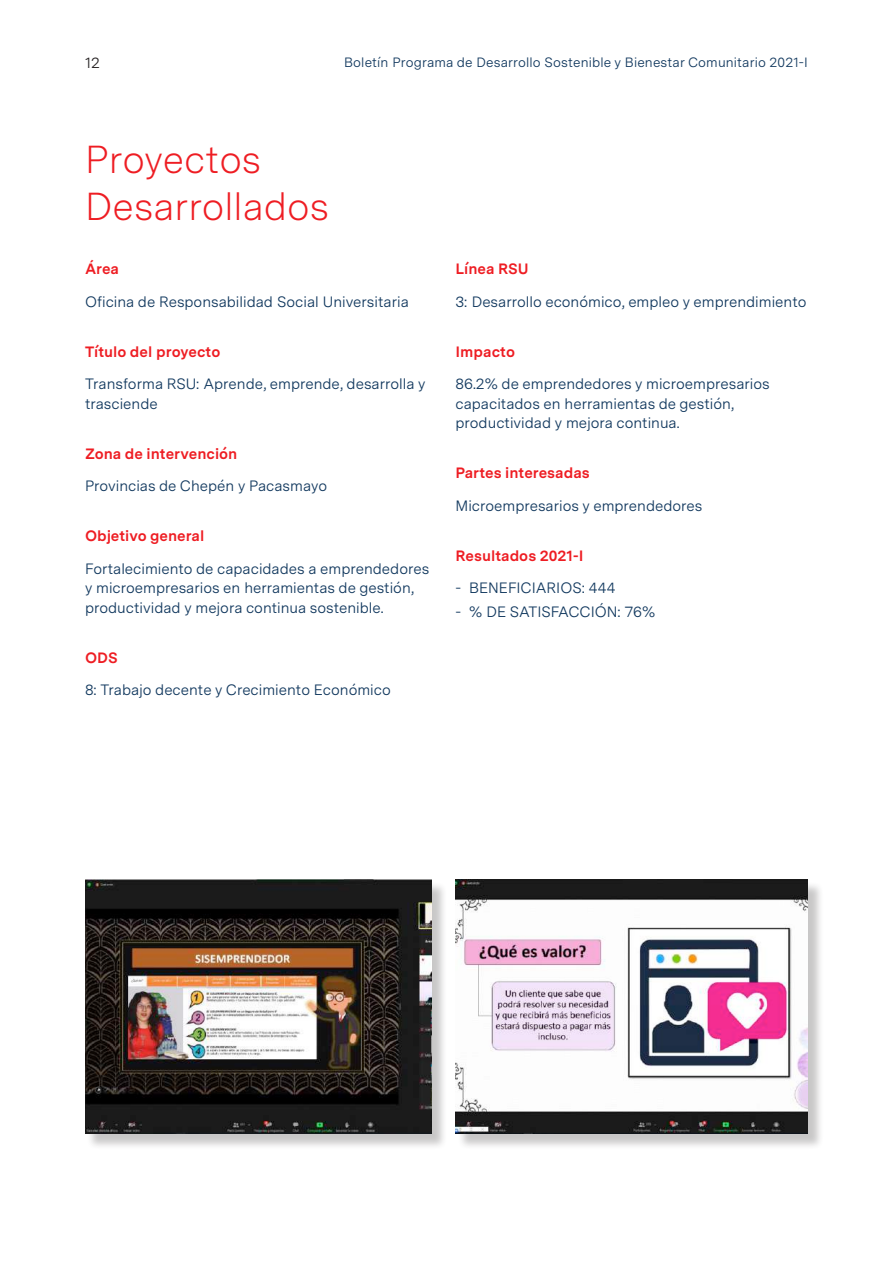
<style>
.page{position:relative;width:893px;height:1263px;background:#fff}
.page>*{position:absolute;margin:0;border:0;box-sizing:border-box;transform-origin:0 0}
.t1{font:300 39px/46.8px "Messina Sans";color:#ee1d23}
.t2{font:15px/19.5px "Messina Sans";color:#11385e}
.t3{font:700 15px "Messina Sans";color:#ee1d23}
.t4{font:15px "Messina Sans";color:#231f20}
.t5{font:13.5px "Messina Sans";letter-spacing:.01em;color:#11385e}
</style>
<div class="page">
<div style="left:87px;top:881px;width:361px;height:269px;background:#231f20;opacity:.25"></div>
<img style="left:85px;top:879px;width:347px;height:255px">
<div style="left:457px;top:881px;width:367px;height:269px;background:#231f20;opacity:.25"></div>
<img style="left:455px;top:879px;width:353px;height:255px">
<p class="t4" style="left:85px;top:51px;width:16px">12</p>
<p class="t5" style="left:344px;top:52px;width:465px">Boletín Programa de Desarrollo Sostenible y Bienestar Comunitario 2021-I</p>
<h1 class="t1" style="left:85px;top:135px;width:245px">Proyectos<br>Desarrollados</h1>
<p class="t3" style="left:85px;top:258px;width:36px">Área</p>
<p class="t2" style="left:85px;top:291px;width:325px">Oficina de Responsabilidad Social Universitaria</p>
<p class="t3" style="left:85px;top:340px;width:137px">Título del proyecto</p>
<p class="t2" style="left:85px;top:374px;width:342px">Transforma RSU: Aprende, emprende, desarrolla y trasciende</p>
<p class="t3" style="left:85px;top:442px;width:154px">Zona de intervención</p>
<p class="t2" style="left:85px;top:476px;width:244px">Provincias de Chepén y Pacasmayo</p>
<p class="t3" style="left:85px;top:525px;width:121px">Objetivo general</p>
<p class="t2" style="left:85px;top:558px;width:346px">Fortalecimiento de capacidades a emprendedores y microempresarios en herramientas de gestión, productividad y mejora continua sostenible.</p>
<p class="t3" style="left:85px;top:646px;width:34px">ODS</p>
<p class="t2" style="left:85px;top:680px;width:307px">8: Trabajo decente y Crecimiento Económico</p>
<p class="t3" style="left:455px;top:258px;width:75px">Línea RSU</p>
<p class="t2" style="left:455px;top:291px;width:352px">3: Desarrollo económico, empleo y emprendimiento</p>
<p class="t3" style="left:455px;top:340px;width:61px">Impacto</p>
<p class="t2" style="left:455px;top:374px;width:316px">86.2% de emprendedores y microempresarios capacitados en herramientas de gestión, productividad y mejora continua.</p>
<p class="t3" style="left:455px;top:462px;width:136px">Partes interesadas</p>
<p class="t2" style="left:455px;top:495px;width:248px">Microempresarios y emprendedores</p>
<p class="t3" style="left:455px;top:544px;width:129px">Resultados 2021-I</p>
<p class="t2" style="left:455px;top:578px;width:161px">- BENEFICIARIOS: 444</p>
<p class="t2" style="left:455px;top:601px;width:201px">- % DE SATISFACCIÓN: 76%</p>
</div>
